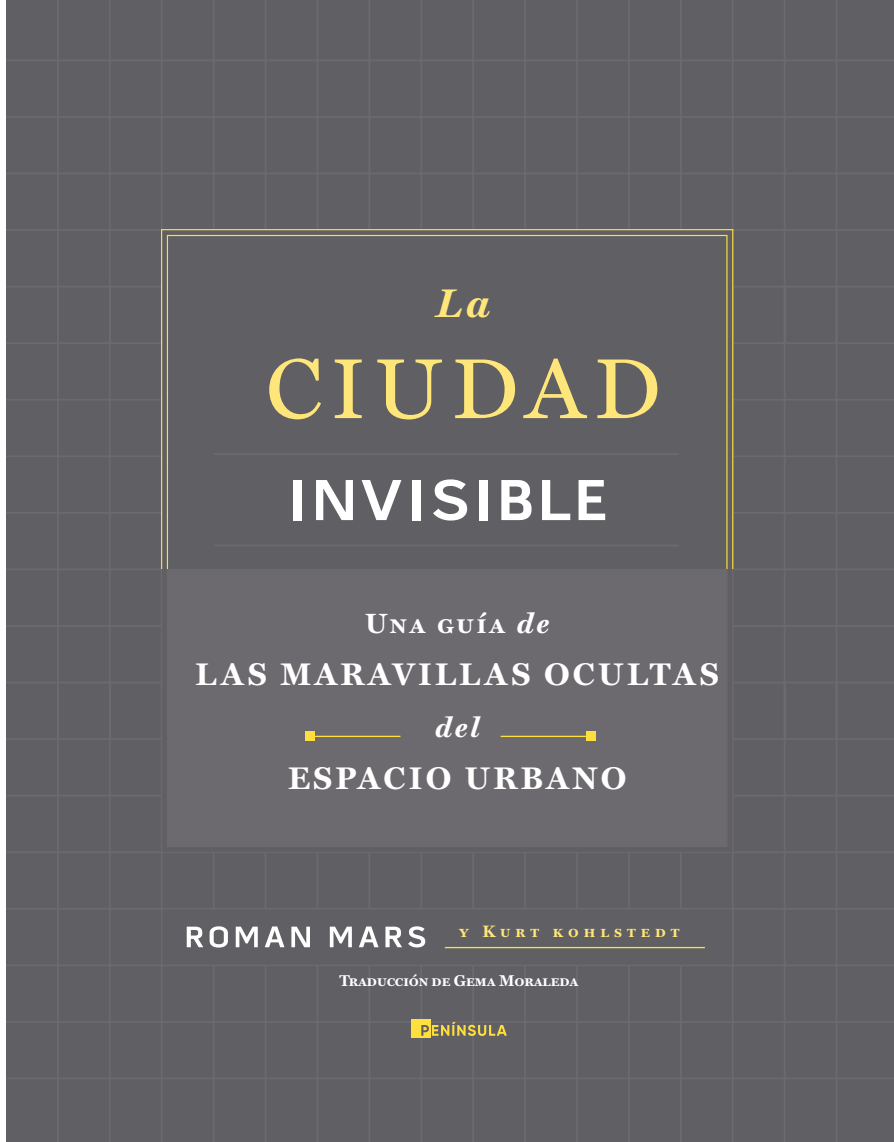
<style>
.page{position:relative;width:894px;height:1142px;background:#fff}
.page>*{position:absolute;margin:0;border:0;box-sizing:border-box;transform-origin:0 0}
.Normal{font:85.75px "Miller Text";letter-spacing:.1em;color:#ffe67a}
.Normal-2{font:italic 700 40.25px "Miller Text";color:#ffe67a}
.t1{font:700 31.5px "Miller Text";letter-spacing:.1em;color:#fff}
.t2{font:700 28px "Miller Text";letter-spacing:.1em;color:#fff}
.t3{font:italic 700 28px "Miller Text";color:#fff}
.t4{font:700 16.62px "Miller Text";letter-spacing:.3em;color:#ffe67a}
.t5{font:700 15.75px "Miller Text";letter-spacing:-.005em;color:#fff}
.s1{font-style:italic}
</style>
<div class="page">
<div style="left:6px;top:0;width:888px;height:1142px;background:#605f63"></div>
<hr style="left:6px;top:286px;width:888px;height:1px;background:#6c6a6e">
<hr style="left:6px;top:229px;width:888px;height:2px;background:#6c6a6e">
<hr style="left:6px;top:173px;width:888px;height:1px;background:#6c6a6e">
<hr style="left:6px;top:116px;width:888px;height:2px;background:#6c6a6e">
<hr style="left:6px;top:59px;width:888px;height:2px;background:#6c6a6e">
<hr style="left:835px;top:0;width:2px;height:343px;background:#6c6a6e">
<hr style="left:783px;top:0;width:2px;height:343px;background:#6c6a6e">
<hr style="left:731px;top:0;width:2px;height:343px;background:#6c6a6e">
<hr style="left:680px;top:0;width:1px;height:343px;background:#6c6a6e">
<hr style="left:628px;top:0;width:1px;height:343px;background:#6c6a6e">
<hr style="left:576px;top:0;width:2px;height:343px;background:#6c6a6e">
<hr style="left:524px;top:0;width:2px;height:343px;background:#6c6a6e">
<hr style="left:472px;top:0;width:2px;height:343px;background:#6c6a6e">
<hr style="left:420px;top:0;width:2px;height:343px;background:#6c6a6e">
<hr style="left:368px;top:0;width:2px;height:343px;background:#6c6a6e">
<hr style="left:316px;top:0;width:2px;height:343px;background:#6c6a6e">
<hr style="left:265px;top:0;width:1px;height:343px;background:#6c6a6e">
<hr style="left:213px;top:0;width:1px;height:343px;background:#6c6a6e">
<hr style="left:161px;top:0;width:1px;height:343px;background:#6c6a6e">
<hr style="left:109px;top:0;width:2px;height:343px;background:#6c6a6e">
<hr style="left:57px;top:0;width:2px;height:343px;background:#6c6a6e">
<hr style="left:6px;top:682px;width:888px;height:1px;background:#6c6a6e">
<hr style="left:6px;top:625px;width:888px;height:2px;background:#6c6a6e">
<hr style="left:6px;top:569px;width:888px;height:1px;background:#6c6a6e">
<hr style="left:6px;top:512px;width:888px;height:2px;background:#6c6a6e">
<hr style="left:6px;top:455px;width:888px;height:2px;background:#6c6a6e">
<hr style="left:6px;top:399px;width:888px;height:2px;background:#6c6a6e">
<hr style="left:6px;top:342px;width:888px;height:2px;background:#6c6a6e">
<hr style="left:835px;top:287px;width:2px;height:452px;background:#6c6a6e">
<hr style="left:783px;top:287px;width:2px;height:452px;background:#6c6a6e">
<hr style="left:109px;top:287px;width:2px;height:452px;background:#6c6a6e">
<hr style="left:57px;top:287px;width:2px;height:452px;background:#6c6a6e">
<hr style="left:6px;top:1078px;width:888px;height:1px;background:#6c6a6e">
<hr style="left:6px;top:1021px;width:888px;height:2px;background:#6c6a6e">
<hr style="left:6px;top:964px;width:888px;height:2px;background:#6c6a6e">
<hr style="left:6px;top:908px;width:888px;height:2px;background:#6c6a6e">
<hr style="left:6px;top:851px;width:888px;height:2px;background:#6c6a6e">
<hr style="left:6px;top:795px;width:888px;height:2px;background:#6c6a6e">
<hr style="left:6px;top:738px;width:888px;height:2px;background:#6c6a6e">
<hr style="left:835px;top:683px;width:2px;height:459px;background:#6c6a6e">
<hr style="left:783px;top:683px;width:2px;height:459px;background:#6c6a6e">
<hr style="left:731px;top:683px;width:2px;height:459px;background:#6c6a6e">
<hr style="left:680px;top:683px;width:1px;height:459px;background:#6c6a6e">
<hr style="left:628px;top:683px;width:1px;height:459px;background:#6c6a6e">
<hr style="left:576px;top:683px;width:2px;height:459px;background:#6c6a6e">
<hr style="left:524px;top:683px;width:2px;height:459px;background:#6c6a6e">
<hr style="left:472px;top:683px;width:2px;height:459px;background:#6c6a6e">
<hr style="left:420px;top:683px;width:2px;height:459px;background:#6c6a6e">
<hr style="left:368px;top:683px;width:2px;height:459px;background:#6c6a6e">
<hr style="left:316px;top:683px;width:2px;height:459px;background:#6c6a6e">
<hr style="left:265px;top:683px;width:1px;height:459px;background:#6c6a6e">
<hr style="left:213px;top:683px;width:1px;height:459px;background:#6c6a6e">
<hr style="left:161px;top:683px;width:1px;height:459px;background:#6c6a6e">
<hr style="left:109px;top:683px;width:2px;height:459px;background:#6c6a6e">
<hr style="left:57px;top:683px;width:2px;height:459px;background:#6c6a6e">
<div style="left:161px;top:569px;width:571px;height:282px;background:#6c6a6e"></div>
<div style="left:161px;top:908px;width:572px;height:58px;background:#605f63;border:1px solid #6c6a6e"></div>
<svg style="left:161px;top:229px;width:573px;height:340px"></svg>
<svg style="left:167px;top:235px;width:560px;height:334px"></svg>
<svg style="left:187px;top:927px;width:16px;height:20px"></svg>
<svg style="left:210px;top:926px;width:18px;height:22px"></svg>
<svg style="left:236px;top:927px;width:22px;height:20px"></svg>
<svg style="left:265px;top:926px;width:19px;height:21px"></svg>
<svg style="left:291px;top:927px;width:19px;height:20px"></svg>
<svg style="left:330px;top:927px;width:22px;height:20px"></svg>
<svg style="left:359px;top:926px;width:19px;height:21px"></svg>
<svg style="left:385px;top:927px;width:17px;height:20px"></svg>
<svg style="left:408px;top:926px;width:17px;height:21px"></svg>
<hr style="left:445px;top:947px;width:260px;height:1px;background:#ffdf3e">
<div style="left:305px;top:732px;width:10px;height:9px;background:#ffdf3e"></div>
<hr style="left:310px;top:736px;width:90px;height:1px;background:#ffdf3e">
<div style="left:586px;top:732px;width:10px;height:9px;background:#ffdf3e"></div>
<hr style="left:500px;top:736px;width:91px;height:1px;background:#ffdf3e">
<hr style="left:214px;top:545px;width:465px;height:1px;background:#6c6a6e">
<hr style="left:214px;top:453px;width:465px;height:2px;background:#6c6a6e">
<div style="left:293px;top:480px;width:9px;height:40px;background:#fff"></div>
<svg style="left:316px;top:480px;width:37px;height:40px"></svg>
<svg style="left:361px;top:480px;width:40px;height:40px"></svg>
<div style="left:412px;top:480px;width:8px;height:40px;background:#fff"></div>
<svg style="left:433px;top:479px;width:34px;height:42px"></svg>
<div style="left:479px;top:480px;width:8px;height:40px;background:#fff"></div>
<svg style="left:501px;top:480px;width:30px;height:40px"></svg>
<svg style="left:542px;top:480px;width:28px;height:40px"></svg>
<svg style="left:578px;top:480px;width:27px;height:40px"></svg>
<div style="left:411px;top:1020px;width:19px;height:18px;background:#ffdf3e"></div>
<svg style="left:421px;top:1022px;width:86px;height:14px"></svg>
<p class="Normal-2" style="left:436px;top:270px;width:55px">La</p>
<p class="Normal" style="left:266px;top:321px;width:396px">CIUDAD</p>
<p class="t2" style="left:365px;top:601px;width:185px">Una guía <span class="s1">de</span></p>
<p class="t1" style="left:195px;top:649px;width:525px">LAS MARAVILLAS OCULTAS</p>
<p class="t3" style="left:435px;top:705px;width:47px">del</p>
<p class="t1" style="left:288px;top:753px;width:340px">ESPACIO URBANO</p>
<p class="t4" style="left:459px;top:918px;width:222px">y Kurt kohlstedt</p>
<p class="t5" style="left:339px;top:968px;width:240px">Traducción de Gema Moraleda</p>
</div>
